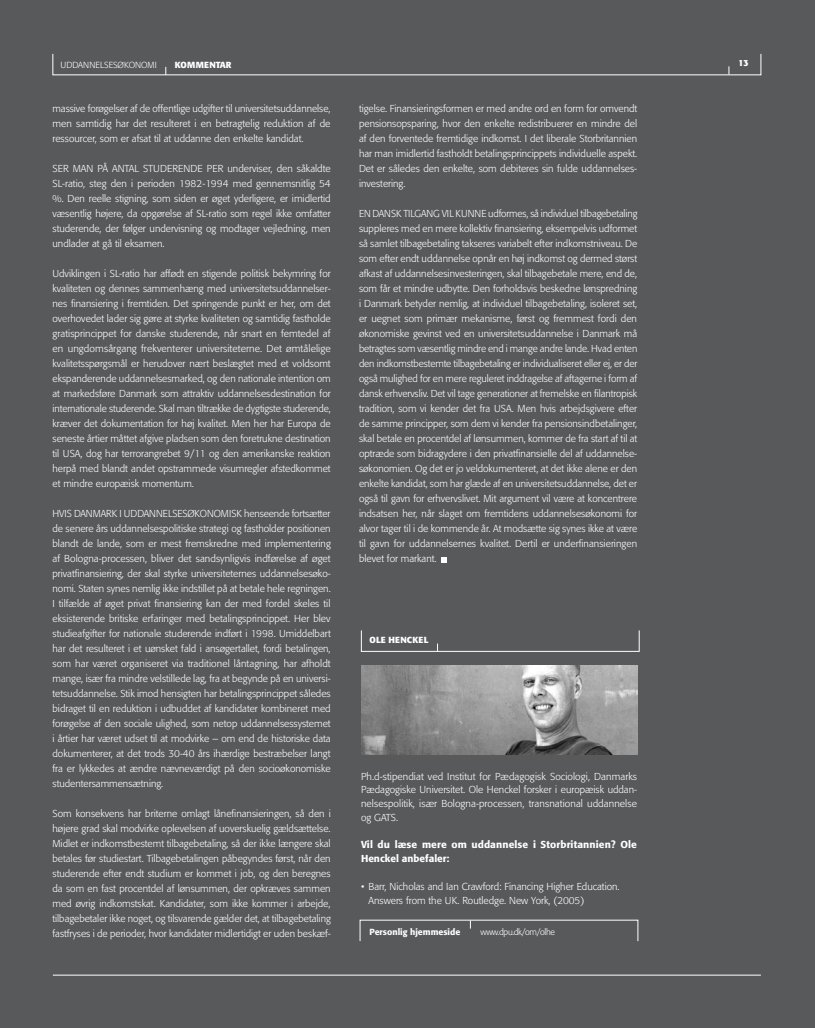
<style>
.page{position:relative;width:815px;height:1028px;background:#58595b}
.page>*{position:absolute;margin:0;border:0;box-sizing:border-box;transform-origin:0 0}
.t1{font:300 10px/15px "Formata";color:#fff;text-align:justify}
.t2{font:500 10px/13.8px "Formata";letter-spacing:.01em;color:#fff}
.t3{font:700 8.75px "Formata";letter-spacing:.02em;color:#fff}
.t4{font:500 8.75px "Formata";color:#fff}
.t5{font:300 8.75px "Formata";color:#fff}
.t6{font:300 8.75px "Formata";letter-spacing:-.04em;color:#fff}
</style>
<div class="page">
<div style="left:53px;top:54px;width:708px;height:21px;border:1px solid #fff"></div>
<hr style="left:53px;top:974px;width:708px;height:1px;background:#fff">
<svg style="left:441px;top:557px;width:6px;height:5px"></svg>
<img style="left:361px;top:665px;width:276px;height:90px">
<div style="left:360px;top:919px;width:278px;height:22px;border:1px solid #fff"></div>
<svg style="left:726px;top:66px;width:4px;height:8px"></svg>
<p class="t5" style="left:61px;top:59px;width:98px">UDDANNELSESØKONOMI</p>
<p class="t3" style="left:175px;top:59px;width:14px">KOMMEN</p>
<p class="t3" style="left:216px;top:59px;width:11px">TAR</p>
<p class="t3" style="left:738px;top:57px;width:6px">13</p>
<p class="t1" style="left:53px;top:101px;width:280px">massive forøgelser af de offentlige udgifter til universitetsuddannelse, men samtidig har det resulteret i en betragtelig reduktion af de ressourcer, som er afsat til at uddanne den enkelte kandidat.</p>
<p class="t1" style="left:53px;top:161px;width:280px">SER MAN PÅ ANTAL STUDERENDE PER underviser, den såkaldte SL-ratio, steg den i perioden 1982-1994 med gennemsnitlig 54 %. Den reelle stigning, som siden er øget yderligere, er imidlertid væsentlig højere, da opgørelse af SL-ratio som regel ikke omfatter studerende, der følger undervisning og modtager vejledning, men undlader at gå til eksamen.</p>
<p class="t1" style="left:53px;top:266px;width:280px">Udviklingen i SL-ratio har affødt en stigende politisk bekymring for kvaliteten og dennes sammenhæng med universitetsuddannelser&shy;nes finansiering i fremtiden. Det springende punkt er her, om det overhovedet lader sig gøre at styrke kvaliteten og samtidig fastholde gratisprincippet for danske studerende, når snart en femtedel af en ungdomsårgang frekventerer universiteterne. Det ømtålelige kvalitetsspørgsmål er herudover nært beslægtet med et voldsomt ekspanderende uddannelsesmarked, og den nationale intention om at markedsføre Danmark som attraktiv uddannelsesdestination for internationale studerende. Skal man tiltrække de dygtigste studerende, kræver det dokumentation for høj kvalitet. Men her har Europa de seneste årtier måttet afgive pladsen som den foretrukne destination til USA, dog har terrorangrebet 9/11 og den amerikanske reaktion herpå med blandt andet opstrammede visumregler afstedkommet et mindre europæisk momentum.</p>
<p class="t1" style="left:53px;top:506px;width:280px">HVIS DANMARK I UDDANNELSESØKONOMISK henseende fortsætter de senere års uddannelsespolitiske strategi og fastholder positionen blandt de lande, som er mest fremskredne med implementering af Bologna-processen, bliver det sandsynligvis indførelse af øget privatfinansiering, der skal styrke universiteternes uddannelsesøko&shy;nomi. Staten synes nemlig ikke indstillet på at betale hele regningen.<br>I tilfælde af øget privat finansiering kan der med fordel skeles til eksisterende britiske erfaringer med betalingsprincippet. Her blev studieafgifter for nationale studerende indført i 1998. Umiddelbart har det resulteret i et uønsket fald i ansøgertallet, fordi betalingen, som har været organiseret via traditionel låntagning, har afholdt mange, især fra mindre velstillede lag, fra at begynde på en universi&shy;tetsuddannelse. Stik imod hensigten har betalingsprincippet således bidraget til en reduktion i udbuddet af kandidater kombineret med forøgelse af den sociale ulighed, som netop uddannelsessystemet i årtier har været udset til at modvirke – om end de historiske data dokumenterer, at det trods 30-40 års ihærdige bestræbelser langt fra er lykkedes at ændre nævneværdigt på den socioøkonomiske studentersammensætning.</p>
<p class="t1" style="left:53px;top:806px;width:280px">Som konsekvens har briterne omlagt lånefinansieringen, så den i højere grad skal modvirke oplevelsen af uoverskuelig gældsættelse.<br>Midlet er indkomstbestemt tilbagebetaling, så der ikke længere skal betales før studiestart. Tilbagebetalingen påbegyndes først, når den studerende efter endt studium er kommet i job, og den beregnes da som en fast procentdel af lønsummen, der opkræves sammen med øvrig indkomstskat. Kandidater, som ikke kommer i arbejde, tilbagebetaler ikke noget, og tilsvarende gælder det, at tilbagebetaling fastfryses i de perioder, hvor kandidater midlertidigt er uden beskæf-</p>
<p class="t1" style="left:359px;top:101px;width:280px">tigelse. Finansieringsformen er med andre ord en form for omvendt pensionsopsparing, hvor den enkelte redistribuerer en mindre del af den forventede fremtidige indkomst. I det liberale Storbritannien har man imidlertid fastholdt betalingsprincippets individuelle aspekt.<br>Det er således den enkelte, som debiteres sin fulde uddannelses&shy;investering.</p>
<p class="t1" style="left:359px;top:206px;width:280px">EN DANSK TILGANG VIL KUNNE udformes, så individuel tilbagebetaling suppleres med en mere kollektiv finansiering, eksempelvis udformet så samlet tilbagebetaling takseres variabelt efter indkomstniveau. De som efter endt uddannelse opnår en høj indkomst og dermed størst afkast af uddannelsesinvesteringen, skal tilbagebetale mere, end de, som får et mindre udbytte. Den forholdsvis beskedne lønspredning i Danmark betyder nemlig, at individuel tilbagebetaling, isoleret set, er uegnet som primær mekanisme, først og fremmest fordi den økonomiske gevinst ved en universitetsuddannelse i Danmark må betragtes som væsentlig mindre end i mange andre lande. Hvad enten den indkomstbestemte tilbagebetaling er individualiseret eller ej, er der også mulighed for en mere reguleret inddragelse af aftagerne i form af dansk erhvervsliv. Det vil tage generationer at fremelske en filantropisk tradition, som vi kender det fra USA. Men hvis arbejdsgivere efter de samme principper, som dem vi kender fra pensionsindbetalinger, skal betale en procentdel af lønsummen, kommer de fra start af til at optræde som bidragydere i den privatfinansielle del af uddannelse&shy;søkonomien. Og det er jo veldokumenteret, at det ikke alene er den enkelte kandidat, som har glæde af en universitetsuddannelse, det er også til gavn for erhvervslivet. Mit argument vil være at koncentrere indsatsen her, når slaget om fremtidens uddannelsesøkonomi for alvor tager til i de kommende år. At modsætte sig synes ikke at være til gavn for uddannelsernes kvalitet. Dertil er underfinansieringen blevet for markant.</p>
<p class="t3" style="left:370px;top:635px;width:7px">OLE</p>
<p class="t3" style="left:388px;top:635px;width:36px">HENCKEL</p>
<p class="t1" style="left:361px;top:769px;width:278px;line-height:13.8px">Ph.d-stipendiat ved Institut for Pædagogisk Sociologi, Danmarks Pædagogiske Universitet. Ole Henckel forsker i europæisk uddan&shy;nelsespolitik, især Bologna-processen, transnational uddannelse og GATS.</p>
<p class="t2" style="left:361px;top:838px;width:277px">Vil du læse mere om uddannelse i Storbritannien? Ole<br>Henckel anbefaler:</p>
<p class="t1" style="left:369px;top:879px;width:253px;line-height:13.8px;text-indent:-8px">• Barr, Nicholas and Ian Crawford: Financing Higher Education.<br>Answers from the UK. Routledge. New York, (2005)</p>
<p class="t4" style="left:370px;top:927px;width:92px">Personlig hjemmeside</p>
<p class="t6" style="left:481px;top:927px;width:76px">www.dpu.dk/om/olhe</p>
</div>
